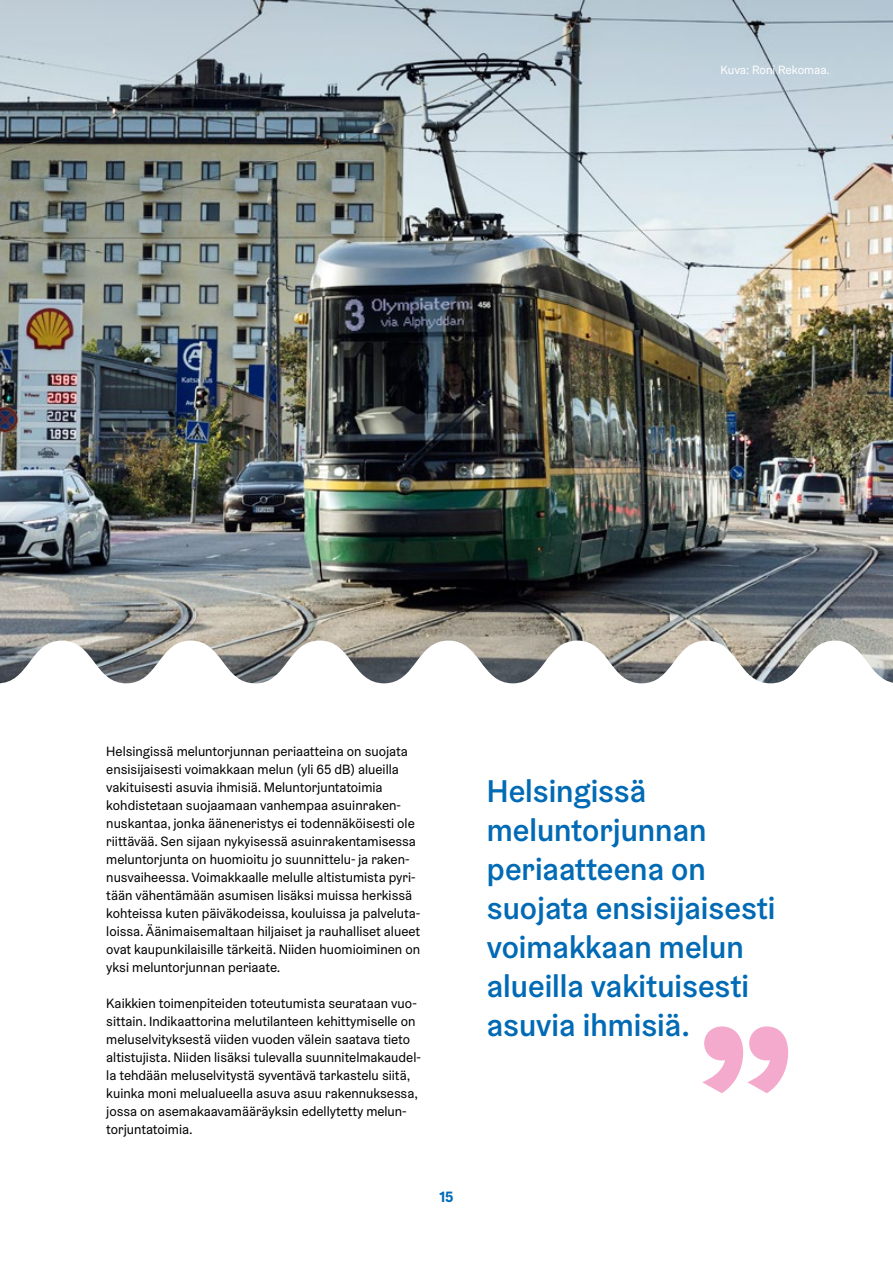
<style>
.page{position:relative;width:893px;height:1263px;background:#fff}
.page>*{position:absolute;margin:0;border:0;box-sizing:border-box;transform-origin:0 0}
.t1{font:500 31.5px/39px "Helsinki Grotesk";color:#006ab5}
.t2{font:700 15px "Helsinki Grotesk";color:#006ab5}
.Leipis__p{font:13.5px/18px "Helsinki Grotesk";color:#000}
.t3{font:12px "Helsinki Grotesk";color:#fff}
</style>
<div class="page">
<img style="left:0;top:0;width:893px;height:640px">
<svg style="left:0;top:640px;width:893px;height:44px"></svg>
<svg style="left:702px;top:1026px;width:86px;height:67px"></svg>
<p class="t3" style="left:720px;top:63px;width:111px">Kuva: Roni Rekomaa.</p>
<p class="Leipis__p" style="left:106px;top:742px;width:316px">Helsingissä meluntorjunnan periaatteina on suojata ensisijaisesti voimakkaan melun (yli 65 dB) alueilla vakituisesti asuvia ihmisiä. Meluntorjuntatoimia kohdistetaan suojaamaan vanhempaa asuinraken&shy;nuskantaa, jonka ääneneristys ei todennäköisesti ole riittävää. Sen sijaan nykyisessä asuinrakentamisessa meluntorjunta on huomioitu jo suunnittelu- ja raken&shy;nusvaiheessa. Voimakkaalle melulle altistumista pyri&shy;tään vähentämään asumisen lisäksi muissa herkissä kohteissa kuten päiväkodeissa, kouluissa ja palveluta&shy;loissa. Äänimaisemaltaan hiljaiset ja rauhalliset alueet ovat kaupunkilaisille tärkeitä. Niiden huomioiminen on yksi meluntorjunnan periaate.</p>
<p class="Leipis__p" style="left:106px;top:994px;width:316px">Kaikkien toimenpiteiden toteutumista seurataan vuo&shy;sittain. Indikaattorina melutilanteen kehittymiselle on meluselvityksestä viiden vuoden välein saatava tieto altistujista. Niiden lisäksi tulevalla suunnitelmakaudel&shy;la tehdään meluselvitystä syventävä tarkastelu siitä, kuinka moni melualueella asuva asuu rakennuksessa, jossa on asemakaavamääräyksin edellytetty melun&shy;torjuntatoimia.</p>
<p class="t2" style="left:439px;top:1187px;width:16px">15</p>
<h1 class="t1" style="left:487px;top:771px;width:290px">Helsingissä meluntorjunnan periaatteena on suojata ensisijaisesti voimakkaan melun alueilla vakituisesti asuvia ihmisiä.</h1>
</div>
